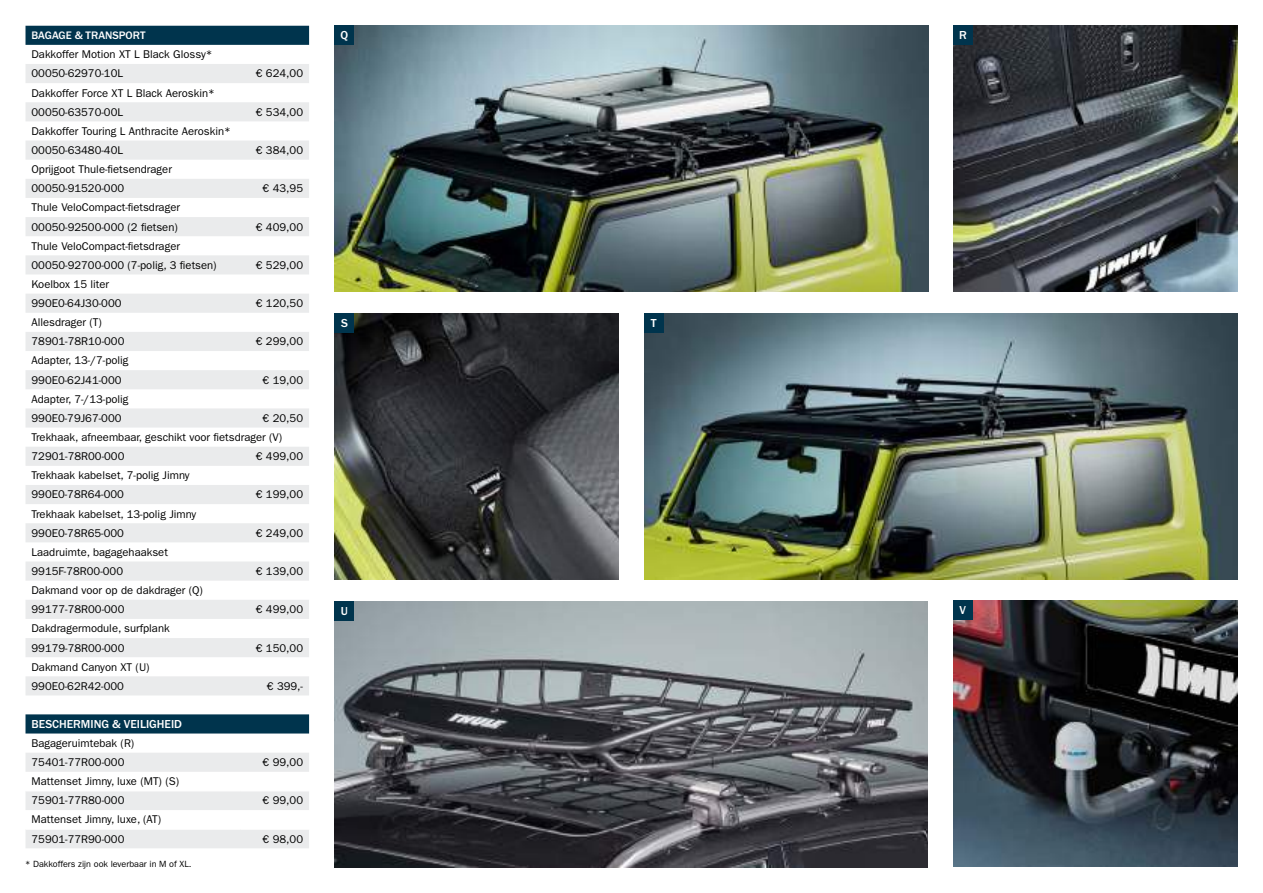
<style>
.page{position:relative;width:1263px;height:893px;background:#fff}
.page>*{position:absolute;margin:0;border:0;box-sizing:border-box;transform-origin:0 0}
.t1{font:500 12px "Franklin Gothic URW";color:#fff}
.t2{font:11.25px/19.2px "ITC Franklin Gothic Std";color:#000}
.t3{font:500 11.25px "Franklin Gothic URW";color:#fff}
.t4{font:9px "ITC Franklin Gothic Std";color:#000}
</style>
<div class="page">
<div style="left:26px;top:26px;width:283px;height:19px;background:#00344d"></div>
<svg style="left:26px;top:64px;width:283px;height:631px;fill:#eeeff0"></svg>
<div style="left:26px;top:714px;width:283px;height:19px;background:#00344d"></div>
<svg style="left:26px;top:753px;width:283px;height:95px"></svg>
<hr style="left:26px;top:791px;width:215px;height:1px;background:#fff">
<hr style="left:241px;top:791px;width:68px;height:1px;background:#fff">
<hr style="left:26px;top:829px;width:215px;height:1px;background:#fff">
<hr style="left:241px;top:829px;width:68px;height:1px;background:#fff">
<img style="left:644px;top:313px;width:593px;height:266px">
<img style="left:335px;top:26px;width:593px;height:266px">
<img style="left:335px;top:601px;width:593px;height:266px">
<img style="left:953px;top:601px;width:284px;height:266px">
<img style="left:953px;top:26px;width:284px;height:265px">
<img style="left:335px;top:313px;width:284px;height:266px">
<div style="left:335px;top:26px;width:19px;height:19px;background:#00344d"></div>
<div style="left:335px;top:313px;width:19px;height:19px;background:#00344d"></div>
<div style="left:335px;top:601px;width:19px;height:20px;background:#00344d"></div>
<div style="left:953px;top:26px;width:20px;height:19px;background:#00344d"></div>
<div style="left:644px;top:313px;width:19px;height:19px;background:#00344d"></div>
<div style="left:953px;top:601px;width:19px;height:19px;background:#00344d"></div>
<p class="t3" style="left:32px;top:28px;width:116px">BAGAGE &amp; TRANSPORT</p>
<p class="t2" style="left:32px;top:45px;width:183px">Dakkoffer Motion XT L Black Glossy*<br>00050-62970-10L</p>
<p class="t2" style="left:32px;top:83px;width:185px">Dakkoffer Force XT L Black Aeroskin*<br>00050-63570-00L</p>
<p class="t2" style="left:32px;top:121px;width:201px">Dakkoffer Touring L Anthracite Aeroskin*<br>00050-63480-40L</p>
<p class="t2" style="left:32px;top:160px;width:142px">Oprijgoot Thule-fietsendrager<br>00050-91520-000</p>
<p class="t2" style="left:32px;top:198px;width:150px">Thule VeloCompact-fietsdrager<br>00050-92500-000 (2 fietsen)</p>
<p class="t2" style="left:32px;top:236px;width:187px">Thule VeloCompact-fietsdrager<br>00050-92700-000 (7-polig, 3 fietsen)</p>
<p class="t2" style="left:32px;top:275px;width:91px">Koelbox 15 liter<br>990E0-64J30-000</p>
<p class="t2" style="left:32px;top:313px;width:94px">Allesdrager (T)<br>78901-78R10-000</p>
<p class="t2" style="left:32px;top:351px;width:99px">Adapter, 13-/7-polig<br>990E0-62J41-000</p>
<p class="t2" style="left:256px;top:64px;width:49px">€ 624,00</p>
<p class="t2" style="left:256px;top:102px;width:49px">€ 534,00</p>
<p class="t2" style="left:256px;top:141px;width:49px">€ 384,00</p>
<p class="t2" style="left:263px;top:179px;width:42px">€ 43,95</p>
<p class="t2" style="left:256px;top:217px;width:49px">€ 409,00</p>
<p class="t2" style="left:256px;top:255px;width:49px">€ 529,00</p>
<p class="t2" style="left:256px;top:294px;width:49px">€ 120,50</p>
<p class="t2" style="left:256px;top:332px;width:49px">€ 299,00</p>
<p class="t2" style="left:263px;top:370px;width:42px">€ 19,00</p>
<p class="t2" style="left:32px;top:389px;width:99px">Adapter, 7-/13-polig<br>990E0-79J67-000</p>
<p class="t2" style="left:32px;top:409px;width:273px;text-indent:231px">€ 20,50<br>Trekhaak, afneembaar, geschikt voor fietsdrager (V)<br>72901-78R00-000</p>
<p class="t2" style="left:256px;top:447px;width:49px">€ 499,00</p>
<p class="t2" style="left:32px;top:466px;width:160px">Trekhaak kabelset, 7-polig Jimny<br>990E0-78R64-000</p>
<p class="t2" style="left:32px;top:504px;width:166px">Trekhaak kabelset, 13-polig Jimny<br>990E0-78R65-000</p>
<p class="t2" style="left:32px;top:542px;width:138px">Laadruimte, bagagehaakset<br>9915F-78R00-000</p>
<p class="t2" style="left:32px;top:581px;width:173px">Dakmand voor op de dakdrager (Q)<br>99177-78R00-000</p>
<p class="t2" style="left:32px;top:619px;width:140px">Dakdragermodule, surfplank<br>99179-78R00-000</p>
<p class="t2" style="left:32px;top:657px;width:120px">Dakmand Canyon XT (U)<br>990E0-62R42-000</p>
<p class="t1" style="left:32px;top:716px;width:152px">BESCHERMING &amp; VEILIGHEID</p>
<p class="t2" style="left:32px;top:734px;width:104px">Bagageruimtebak (R)<br>75401-77R00-000</p>
<p class="t2" style="left:32px;top:772px;width:149px">Mattenset Jimny, luxe (MT) (S)<br>75901-77R80-000</p>
<p class="t2" style="left:32px;top:810px;width:131px">Mattenset Jimny, luxe, (AT)<br>75901-77R90-000</p>
<p class="t4" style="left:25px;top:859px;width:168px">* Dakkoffers zijn ook leverbaar in M of XL.</p>
<p class="t2" style="left:256px;top:485px;width:49px">€ 199,00</p>
<p class="t2" style="left:256px;top:523px;width:49px">€ 249,00</p>
<p class="t2" style="left:256px;top:562px;width:49px">€ 139,00</p>
<p class="t2" style="left:256px;top:600px;width:49px">€ 499,00</p>
<p class="t2" style="left:256px;top:638px;width:49px">€ 150,00</p>
<p class="t2" style="left:267px;top:676px;width:38px">€ 399,-</p>
<p class="t2" style="left:263px;top:753px;width:42px">€ 99,00</p>
<p class="t2" style="left:263px;top:791px;width:42px">€ 99,00</p>
<p class="t2" style="left:263px;top:829px;width:42px">€ 98,00</p>
<p class="t1" style="left:340px;top:28px;width:9px">Q</p>
<p class="t1" style="left:341px;top:315px;width:8px">S</p>
<p class="t1" style="left:341px;top:604px;width:9px">U</p>
<p class="t1" style="left:651px;top:315px;width:7px">T</p>
<p class="t1" style="left:959px;top:28px;width:9px">R</p>
<p class="t1" style="left:959px;top:603px;width:8px">V</p>
</div>
